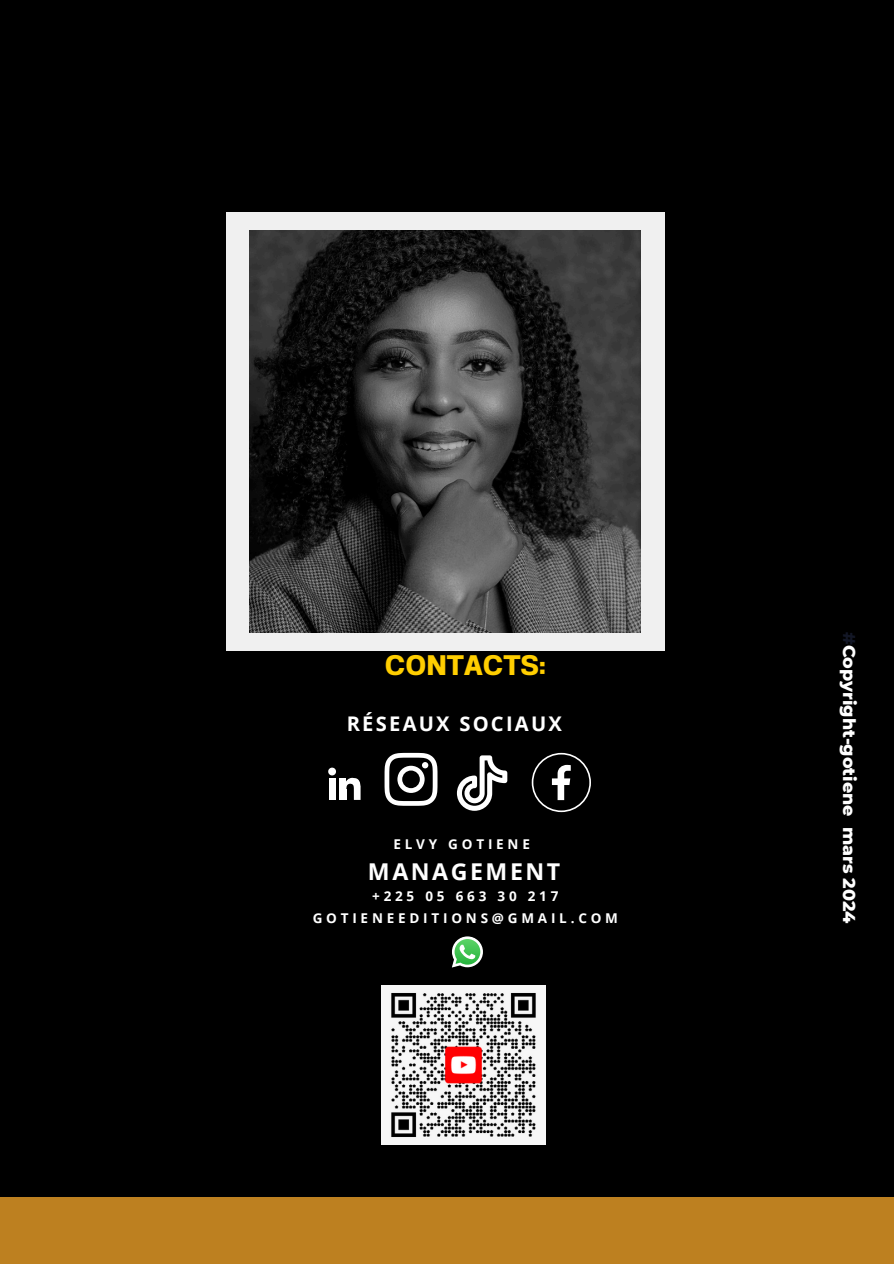
<style>
.page{position:relative;width:894px;height:1264px;background:#fff}
.page>*{position:absolute;margin:0;border:0;box-sizing:border-box;transform-origin:0 0}
.t1{font:700 28.2px "Prachason Neue";color:#ffce00}
.t2{font:700 23.1px "Open Sans";letter-spacing:.11em;color:#fff}
.t3{font:700 20.1px "Open Sans";letter-spacing:.11em;color:#fff}
.t4{font:800 17.55px "Montserrat";color:#fff}
.t5{font:700 13.5px "Open Sans";letter-spacing:.28em;color:#fff}
.s1{color:#131726}
</style>
<div class="page">
<div style="left:0;top:0;width:893px;height:1263px;background:#000"></div>
<div style="left:0;top:1197px;width:893px;height:66px;background:#bd8020"></div>
<div style="left:226px;top:213px;width:438px;height:437px;background:#f0f0f0"></div>
<svg style="left:384px;top:753px;width:53px;height:52px"></svg>
<svg style="left:452px;top:936px;width:31px;height:31px"></svg>
<svg style="left:457px;top:755px;width:50px;height:55px"></svg>
<svg style="left:531px;top:753px;width:59px;height:59px"></svg>
<img style="left:381px;top:985px;width:164px;height:159px">
<img style="left:250px;top:230px;width:390px;height:402px">
<svg style="left:328px;top:767px;width:8px;height:8px"></svg>
<div style="left:328px;top:778px;width:7px;height:22px;background:#fff"></div>
<div style="left:339px;top:778px;width:7px;height:22px;background:#fff"></div>
<svg style="left:346px;top:777px;width:15px;height:23px"></svg>
<p class="t1" style="left:384px;top:652px;width:163px">CONTACTS:</p>
<h3 class="t3" style="left:347px;top:709px;width:216px">RÉSEAUX SOCIAUX</h3>
<p class="t5" style="left:393px;top:834px;width:138px">ELVY GOTIENE</p>
<p class="t2" style="left:368px;top:855px;width:194px">MANAGEMENT</p>
<p class="t5" style="left:372px;top:886px;width:188px">+225 05 663 30 217</p>
<p class="t5" style="left:312px;top:908px;width:307px">GOTIENEEDITIONS@GMAIL.COM</p>
<h1 class="t4" style="left:859px;top:631px;width:293px;rotate:90deg"><span class="s1">#</span>Copyright-gotiene mars 2024</h1>
</div>
